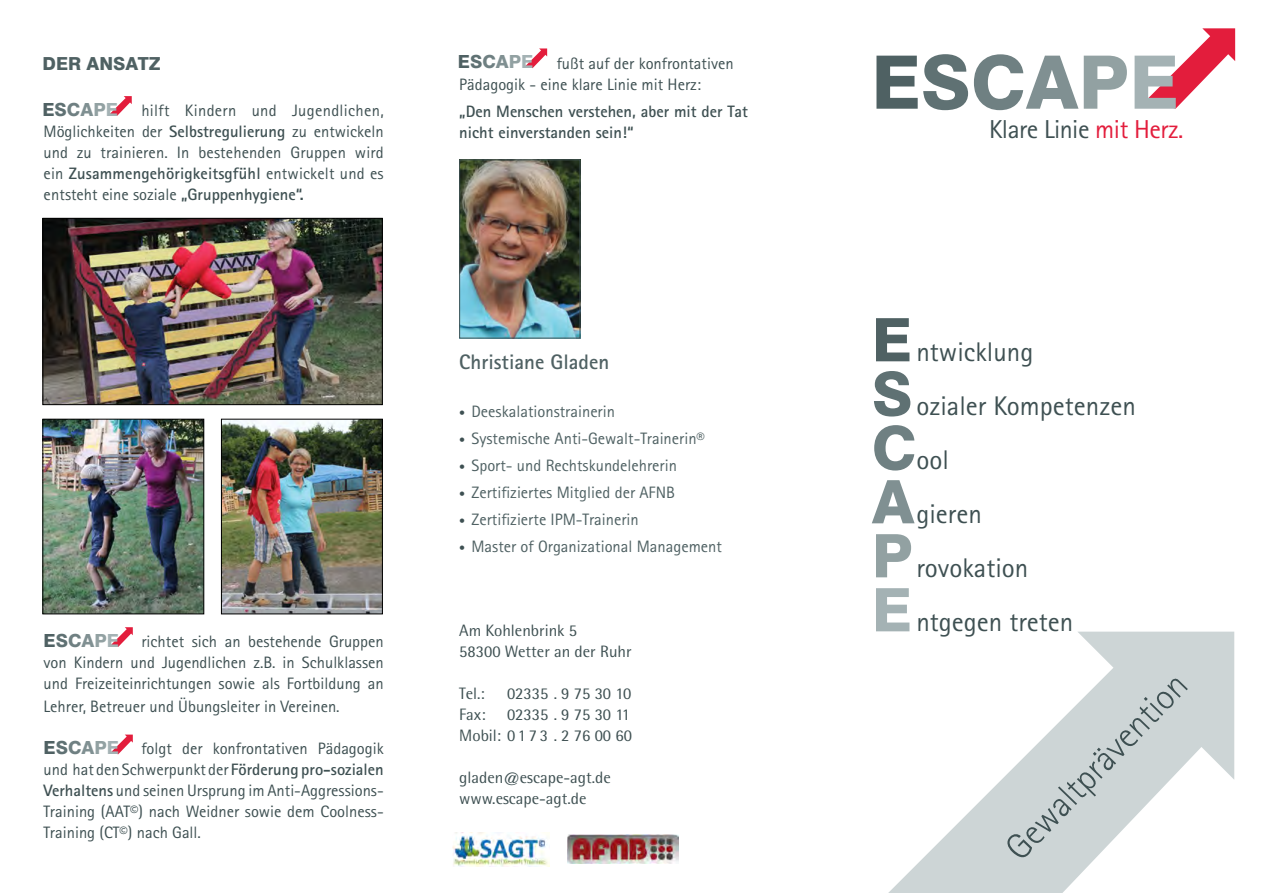
<style>
.page{position:relative;width:1263px;height:893px;background:#fff}
.page>*{position:absolute;margin:0;border:0;box-sizing:border-box;transform-origin:0 0}
.t1{font:800 73.8px "Swiss 721 BT";color:#4f6163}
.t2{font:800 60px "Swiss 721 BT";color:#4f6163}
.t3{font:800 60px "Swiss 721 BT";color:#5f7173}
.t4{font:800 60px "Swiss 721 BT";color:#6f8082}
.t5{font:800 60px "Swiss 721 BT";color:#809092}
.t6{font:800 60px "Swiss 721 BT";color:#92a1a2}
.t7{font:800 60px "Swiss 721 BT";color:#a4b2b4}
.t8{font:300 36px "Rotis Sans Serif";color:#3e5052}
.t9{font:27px/54px "Rotis Sans Serif";color:#3e5052}
.t10{font:25.95px "Rotis Sans Serif";letter-spacing:-.02em;color:#3e5052}
.t11{font:700 21px "Rotis Sans Serif";color:#4f6163}
.t12{font:800 18.15px "Swiss 721 BT";color:#4f6163}
.t13{font:800 18px "Swiss 721 BT";color:#4f6163}
.t14{font:16.5px/21px "Rotis Sans Serif";color:#3e5052;text-align:justify}
.t15{font:16.5px "Rotis Sans Serif";color:#4f6163}
.t16{font:16.5px/21px "Rotis Semi Sans";color:#3e5052}
.t17{font:700 16.5px/21px "Rotis Sans Serif";color:#3e5052}
.s1{color:#5f7173}
.s2{color:#6f8082}
.s3{color:#809092}
.s4{color:#92a1a2}
.s5{color:#a4b2b4}
.s6{font-weight:700}
.s7{color:#e31d3c}
.s8{font-size:12px;color:#3e5052}
</style>
<div class="page">
<svg style="left:525px;top:48px;width:22px;height:20px"></svg>
<svg style="left:1145px;top:28px;width:90px;height:81px"></svg>
<svg style="left:888px;top:632px;width:346px;height:261px"></svg>
<img style="left:45px;top:220px;width:336px;height:183px">
<div style="left:43px;top:218px;width:340px;height:187px;border:1px solid #000"></div>
<img style="left:461px;top:161px;width:117px;height:175px">
<div style="left:459px;top:159px;width:121px;height:179px;border:1px solid #3e5052"></div>
<img style="left:452px;top:832px;width:97px;height:35px">
<img style="left:568px;top:835px;width:110px;height:29px">
<svg style="left:110px;top:96px;width:22px;height:20px"></svg>
<svg style="left:111px;top:627px;width:22px;height:20px"></svg>
<svg style="left:111px;top:735px;width:22px;height:19px"></svg>
<img style="left:45px;top:421px;width:157px;height:191px">
<div style="left:43px;top:419px;width:161px;height:195px;border:1px solid #000"></div>
<img style="left:223px;top:421px;width:158px;height:191px">
<div style="left:221px;top:419px;width:162px;height:195px;border:1px solid #000"></div>
<p class="t13" style="left:43px;top:53px;width:119px">DER ANSATZ</p>
<p class="t12" style="left:43px;top:98px;width:75px">E<span class="s1">S</span><span class="s2">C</span><span class="s3">A</span><span class="s4">P</span><span class="s5">E</span></p>
<p class="t14" style="left:44px;top:100px;width:342px;text-indent:98px">hilft Kindern und Jugendlichen, Möglichkeiten der <span class="s6">Selbstregulierung</span> zu entwickeln und zu trainieren. In bestehenden Gruppen wird ein <span class="s6">Zusammengehörigkeitsgfühl</span> entwickelt und es entsteht eine soziale <span class="s6">„Gruppenhygiene“.</span></p>
<p class="t12" style="left:44px;top:629px;width:75px">E<span class="s1">S</span><span class="s2">C</span><span class="s3">A</span><span class="s4">P</span><span class="s5">E</span></p>
<p class="t14" style="left:44px;top:631px;width:342px;text-indent:98px">richtet sich an bestehende Gruppen von Kindern und Jugendlichen z.B. in Schulklassen und Freizeiteinrichtungen sowie als Fortbildung an</p>
<p class="t14" style="left:44px;top:695px;width:297px">Lehrer, Betreuer und Übungsleiter in Vereinen.</p>
<p class="t14" style="left:44px;top:737px;width:342px;text-indent:98px">folgt der konfrontativen Pädagogik und hat den Schwerpunkt der <span class="s6">Förderung pro-sozialen Verhaltens</span> und seinen Ursprung im Anti-Aggressions-Training (AAT©) nach Weidner sowie dem Coolness-Training (CT©) nach Gall.</p>
<p class="t12" style="left:44px;top:737px;width:75px">E<span class="s1">S</span><span class="s2">C</span><span class="s3">A</span><span class="s4">P</span><span class="s5">E</span></p>
<p class="t12" style="left:458px;top:51px;width:75px">E<span class="s1">S</span><span class="s2">C</span><span class="s3">A</span><span class="s4">P</span><span class="s5">E</span></p>
<h1 class="t1" style="left:871px;top:38px;width:301px">E<span class="s1">S</span><span class="s2">C</span><span class="s3">A</span><span class="s4">P</span><span class="s5">E</span></h1>
<h3 class="t10" style="left:989px;top:114px;width:196px">Klare Linie <span class="s7">mit Herz.</span></h3>
<p class="t14" style="left:459px;top:53px;width:276px;text-indent:97px">fußt auf der konfrontativen<br>Pädagogik - eine klare Linie mit Herz:</p>
<p class="t17" style="left:459px;top:101px;width:290px">„Den Menschen verstehen, aber mit der Tat nicht einverstanden sein!“</p>
<p class="t11" style="left:459px;top:349px;width:152px">Christiane Gladen</p>
<p class="t15" style="left:459px;top:402px;width:157px"><span class="s8">•</span> Deeskalationstrainerin</p>
<p class="t15" style="left:459px;top:429px;width:247px"><span class="s8">•</span> Systemische Anti-Gewalt-Trainerin®</p>
<p class="t15" style="left:459px;top:456px;width:219px"><span class="s8">•</span> Sport- und Rechtskundelehrerin</p>
<p class="t15" style="left:459px;top:483px;width:217px"><span class="s8">•</span> Zertifiziertes Mitglied der AFNB</p>
<p class="t15" style="left:459px;top:510px;width:181px"><span class="s8">•</span> Zertifizierte IPM-Trainerin</p>
<p class="t15" style="left:459px;top:537px;width:264px"><span class="s8">•</span> Master of Organizational Management</p>
<p class="t16" style="left:459px;top:620px;width:174px">Am Kohlenbrink 5<br>58300 Wetter an der Ruhr</p>
<p class="t16" style="left:459px;top:683px;width:27px">Tel.:</p>
<p class="t16" style="left:507px;top:683px;width:126px">02335 . 9 75 30 10</p>
<p class="t16" style="left:459px;top:704px;width:28px">Fax:</p>
<p class="t16" style="left:459px;top:704px;width:174px;text-align:right">02335 . 9 75 30 11<br>Mobil: 0 1 7 3 . 2 76 00 60</p>
<p class="t16" style="left:459px;top:767px;width:153px">gladen@escape-agt.de www.escape-agt.de</p>
<h2 class="t2" style="left:872px;top:304px;width:42px">E</h2>
<h2 class="t3" style="left:872px;top:358px;width:42px">S</h2>
<h2 class="t4" style="left:872px;top:412px;width:46px">C</h2>
<h2 class="t5" style="left:872px;top:466px;width:44px">A</h2>
<h2 class="t6" style="left:872px;top:520px;width:43px">P</h2>
<h2 class="t7" style="left:872px;top:574px;width:35px">E</h2>
<h3 class="t9" style="left:916px;top:324px;width:221px">ntwicklung<br>ozialer Kompetenzen ool<br>gieren<br>rovokation<br>ntgegen treten</h3>
<h3 class="t8" style="left:997px;top:840px;width:245px;rotate:-46deg">Gewaltprävention</h3>
</div>
